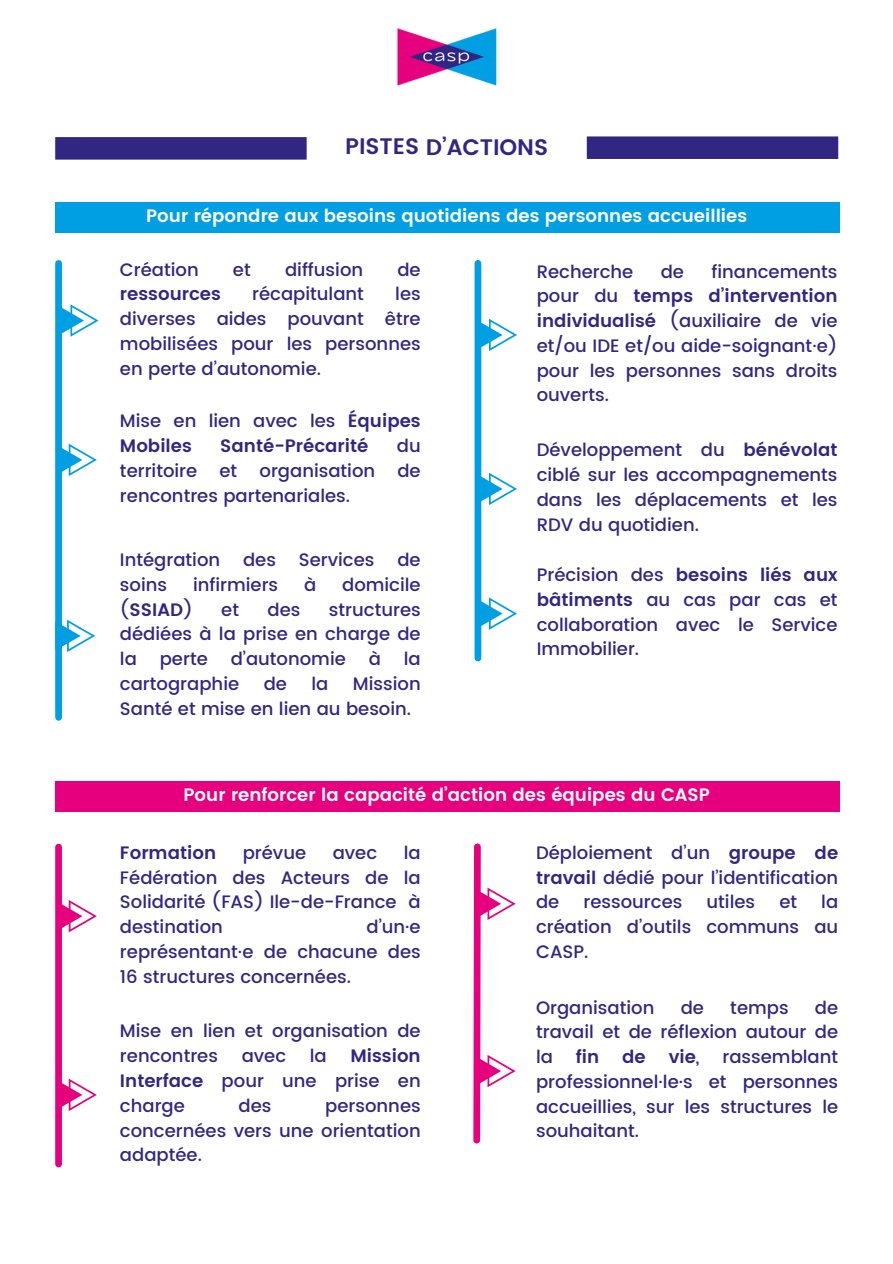
<style>
.page{position:relative;width:893px;height:1264px;background:#fff}
.page>*{position:absolute;margin:0;border:0;box-sizing:border-box;transform-origin:0 0}
.t1{font:600 22.5px "Poppins";letter-spacing:-.01em;color:#312783}
.t2{font:500 18px/24.8px "Poppins";color:#312783;text-align:justify}
.t3{font:600 18px "Poppins";color:#fff}
.t4{font:600 18px "Poppins";color:#312783}
.s1{font-weight:600}
.s2{font-weight:500}
</style>
<div class="page">
<img style="left:397px;top:28px;width:100px;height:58px">
<div style="left:55px;top:202px;width:784px;height:31px;background:#009fe3"></div>
<div style="left:55px;top:781px;width:784px;height:30px;background:#e6007e"></div>
<div style="left:55px;top:263px;width:7px;height:454px;background:#009fe3"></div>
<svg style="left:62px;top:443px;width:35px;height:33px"></svg>
<svg style="left:55px;top:619px;width:40px;height:33px"></svg>
<svg style="left:62px;top:304px;width:37px;height:33px"></svg>
<div style="left:55px;top:847px;width:7px;height:316px;background:#e6007e"></div>
<svg style="left:61px;top:900px;width:36px;height:32px"></svg>
<svg style="left:61px;top:1078px;width:36px;height:33px"></svg>
<div style="left:55px;top:137px;width:251px;height:23px;background:#312783"></div>
<div style="left:586px;top:136px;width:252px;height:23px;background:#312783"></div>
<svg style="left:481px;top:319px;width:36px;height:32px"></svg>
<svg style="left:481px;top:597px;width:36px;height:33px"></svg>
<svg style="left:481px;top:472px;width:36px;height:33px"></svg>
<div style="left:474px;top:263px;width:7px;height:395px;background:#009fe3"></div>
<svg style="left:473px;top:843px;width:42px;height:301px"></svg>
<p class="t1" style="left:345px;top:130px;width:205px">PISTES D’ACTIONS</p>
<p class="t3" style="left:146px;top:202px;width:602px">Pour répondre aux besoins quotidiens des personnes accueillies</p>
<p class="t2" style="left:120px;top:257px;width:80px">Création</p>
<p class="t2" style="left:233px;top:257px;width:19px">et</p>
<p class="t2" style="left:285px;top:257px;width:80px">diffusion</p>
<p class="t2" style="left:397px;top:257px;width:25px">de</p>
<p class="t4" style="left:120px;top:280px;width:102px">ressources</p>
<p class="t2" style="left:252px;top:282px;width:113px">récapitulant</p>
<p class="t2" style="left:536px;top:259px;width:302px;text-indent:175px">financements pour du <span class="s1">temps d’intervention individualisé</span> (auxiliaire de vie et/ou IDE et/ou aide-soignant·e) pour les personnes sans droits ouverts.</p>
<p class="t2" style="left:536px;top:259px;width:98px">Recherche</p>
<p class="t2" style="left:660px;top:259px;width:25px">de</p>
<p class="t2" style="left:120px;top:282px;width:302px;text-indent:275px">les diverses aides pouvant être mobilisées pour les personnes en perte d’autonomie.</p>
<p class="t2" style="left:120px;top:409px;width:302px">Mise en lien avec les <span class="s1">Équipes<br>Mobiles</span></p>
<p class="t4" style="left:220px;top:432px;width:149px">Santé-Précarité</p>
<p class="t2" style="left:120px;top:434px;width:302px;text-indent:277px">du territoire et organisation de rencontres partenariales.</p>
<p class="t2" style="left:536px;top:438px;width:302px">Développement du <span class="s1">bénévolat </span>ciblé sur les accompagnements dans les déplacements et les RDV du quotidien.</p>
<p class="t2" style="left:120px;top:548px;width:102px">Intégration</p>
<p class="t2" style="left:243px;top:548px;width:34px">des</p>
<p class="t2" style="left:299px;top:548px;width:77px">Services</p>
<p class="t2" style="left:397px;top:548px;width:25px">de</p>
<p class="t2" style="left:120px;top:572px;width:49px">soins</p>
<p class="t2" style="left:193px;top:572px;width:87px">infirmiers</p>
<p class="t2" style="left:304px;top:572px;width:14px">à</p>
<p class="t2" style="left:342px;top:572px;width:80px">domicile</p>
<p class="t4" style="left:120px;top:596px;width:74px"><span class="s2">(</span>SSIAD<span class="s2">)</span></p>
<p class="t2" style="left:221px;top:597px;width:19px">et</p>
<p class="t2" style="left:267px;top:597px;width:34px">des</p>
<p class="t2" style="left:120px;top:597px;width:302px;text-indent:209px">structures dédiées à la prise en charge de la</p>
<p class="t2" style="left:160px;top:647px;width:50px">perte</p>
<p class="t2" style="left:231px;top:647px;width:117px">d’autonomie</p>
<p class="t2" style="left:369px;top:647px;width:14px">à</p>
<p class="t2" style="left:404px;top:647px;width:18px">la</p>
<p class="t2" style="left:120px;top:671px;width:121px">cartographie</p>
<p class="t2" style="left:264px;top:671px;width:25px">de</p>
<p class="t2" style="left:311px;top:671px;width:18px">la</p>
<p class="t2" style="left:120px;top:671px;width:302px;text-indent:233px">Mission<br>Santé et mise en lien au besoin.</p>
<p class="t2" style="left:536px;top:562px;width:302px">Précision des <span class="s1">besoins liés aux bâtiments</span> au cas par cas et collaboration avec le Service Immobilier.</p>
<p class="t3" style="left:183px;top:781px;width:528px">Pour renforcer la capacité d’action des équipes du CASP</p>
<p class="t4" style="left:120px;top:839px;width:98px">Formation</p>
<p class="t2" style="left:243px;top:840px;width:65px">prévue</p>
<p class="t2" style="left:333px;top:840px;width:46px">avec</p>
<p class="t2" style="left:536px;top:840px;width:303px">Déploiement d’un <span class="s1">groupe de travail</span> dédié pour l’identification de</p>
<p class="t2" style="left:120px;top:840px;width:302px;text-indent:284px">la Fédération des Acteurs de la Solidarité (FAS) Ile-de-France à destination</p>
<p class="t2" style="left:583px;top:890px;width:100px">ressources</p>
<p class="t2" style="left:706px;top:890px;width:50px">utiles</p>
<p class="t2" style="left:779px;top:890px;width:19px">et</p>
<p class="t2" style="left:536px;top:890px;width:303px;text-indent:285px">la création d’outils communs au CASP.</p>
<p class="t2" style="left:120px;top:914px;width:302px;text-indent:246px">d’un·e représentant·e de chacune des 16 structures concernées.</p>
<p class="t2" style="left:120px;top:1019px;width:302px">Mise en lien et organisation de rencontres</p>
<p class="t2" style="left:120px;top:1043px;width:302px;text-indent:230px"><span class="s1">Mission Interface</span> pour une prise en charge</p>
<p class="t2" style="left:242px;top:1043px;width:46px">avec</p>
<p class="t2" style="left:310px;top:1043px;width:18px">la</p>
<p class="t2" style="left:238px;top:1093px;width:34px">des</p>
<p class="t2" style="left:120px;top:1093px;width:302px;text-indent:205px">personnes concernées vers une orientation adaptée.</p>
<p class="t2" style="left:536px;top:995px;width:120px">Organisation</p>
<p class="t2" style="left:680px;top:995px;width:25px">de</p>
<p class="t2" style="left:730px;top:995px;width:60px">temps</p>
<p class="t2" style="left:536px;top:995px;width:303px;text-indent:279px">de travail et de réflexion autour de la</p>
<p class="t4" style="left:576px;top:1043px;width:25px">fin</p>
<p class="t4" style="left:622px;top:1043px;width:25px">de</p>
<p class="t4" style="left:668px;top:1043px;width:32px">vie<span class="s2">,</span></p>
<p class="t2" style="left:536px;top:1044px;width:303px;text-indent:186px">rassemblant professionnel·le·s et personnes accueillies, sur les structures le souhaitant.</p>
</div>
